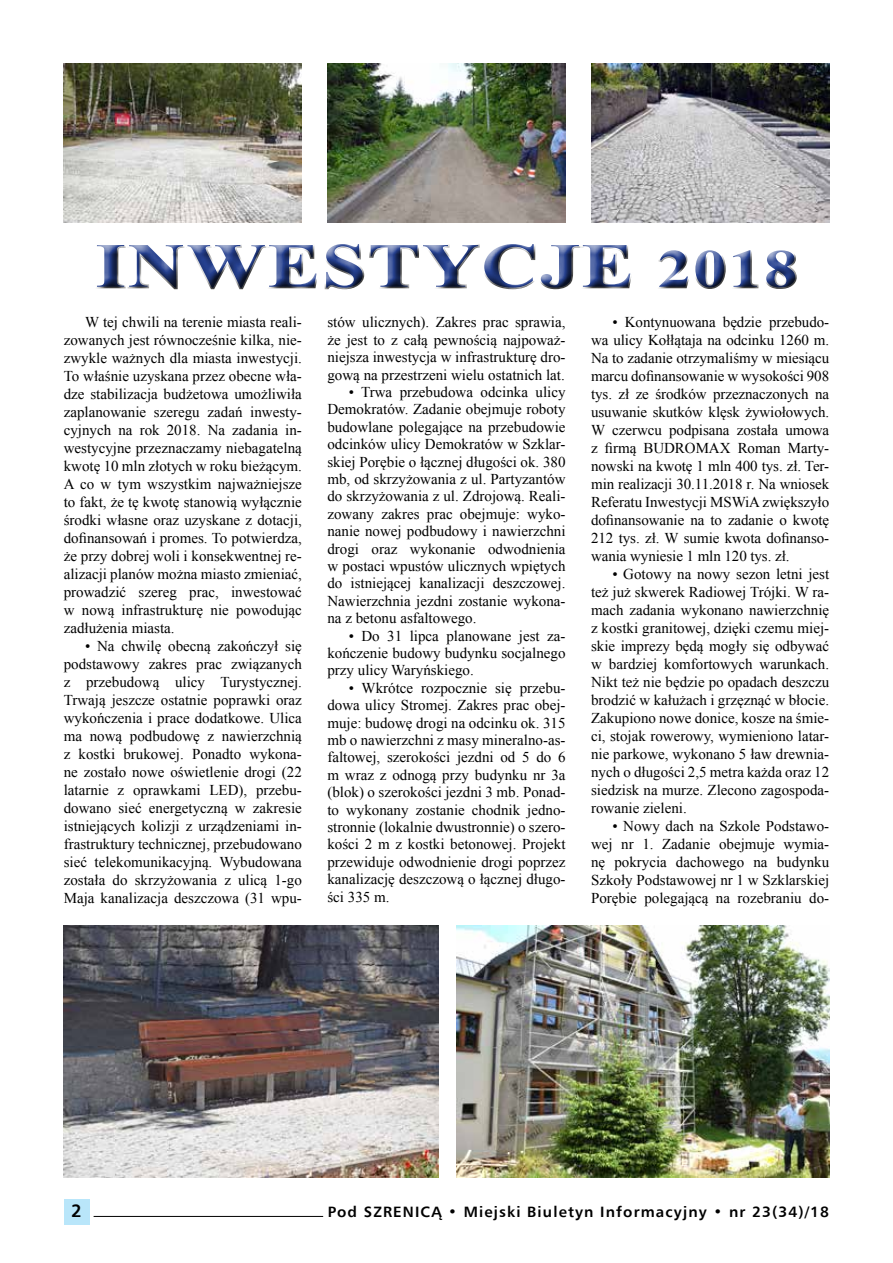
<style>
.page{position:relative;width:893px;height:1263px;background:#fff}
.page>*{position:absolute;margin:0;border:0;box-sizing:border-box;transform-origin:0 0}
.t1{font:700 63px "Times New Roman";letter-spacing:.025em;color:#25408f;scale:1.25 1}
.t2{font:700 18px "Humnst 777 EU";color:#000}
.t3{font:15px/18px "Times New Roman";color:#000;text-align:justify}
.t4{font:700 15px "Humnst 777 EU";letter-spacing:.075em;color:#000}
.s1{font-size:54px}
</style>
<div class="page">
<div style="left:64px;top:1199px;width:25px;height:26px;background:#b9e6fa"></div>
<hr style="left:94px;top:1216px;width:229px;height:1px;background:#000">
<img style="left:457px;top:925px;width:372px;height:253px">
<img style="left:327px;top:64px;width:239px;height:159px">
<img style="left:64px;top:64px;width:238px;height:159px">
<img style="left:591px;top:64px;width:238px;height:159px">
<img style="left:64px;top:926px;width:375px;height:252px">
<div style="left:87px;top:237px;width:721px;height:63px;background:#000;opacity:.75"></div>
<h1 class="t1" style="left:95px;top:222px;width:563px">INWESTYCJE <span class="s1">2018</span></h1>
<p class="t3" style="left:327px;top:313px;width:240px;line-height:17.5px">stów ulicznych). Zakres prac sprawia, że jest to z całą pewnością najpoważ&shy;niejsza inwestycja w infrastrukturę dro&shy;gową na przestrzeni wielu ostatnich lat.</p>
<p class="t3" style="left:327px;top:383px;width:240px;line-height:17.4px;text-indent:21px">• Trwa przebudowa odcinka ulicy Demokratów. Zadanie obejmuje roboty budowlane polegające na przebudowie odcinków ulicy Demokratów w Szklar&shy;skiej Porębie o łącznej długości ok. 380 mb, od skrzyżowania z ul. Partyzantów do skrzyżowania z ul. Zdrojową. Reali&shy;zowany zakres prac obejmuje: wyko&shy;nanie nowej podbudowy i nawierzchni drogi oraz wykonanie odwodnienia w postaci wpustów ulicznych wpiętych do istniejącej kanalizacji deszczowej.<br>Nawierzchnia jezdni zostanie wykona&shy;na z betonu asfaltowego.</p>
<p class="t3" style="left:327px;top:627px;width:240px;line-height:17.4px;text-indent:21px">• Do 31 lipca planowane jest za&shy;kończenie budowy budynku socjalnego przy ulicy Waryńskiego.</p>
<p class="t3" style="left:327px;top:679px;width:240px;line-height:17.4px;text-indent:21px">• Wkrótce rozpocznie się przebu&shy;dowa ulicy Stromej. Zakres prac obej&shy;muje: budowę drogi na odcinku ok. 315 mb o nawierzchni z masy mineralno-as&shy;faltowej, szerokości jezdni od 5 do 6 m wraz z odnogą przy budynku nr 3a (blok) o szerokości jezdni 3 mb. Ponad&shy;to wykonany zostanie chodnik jedno&shy;stronnie (lokalnie dwustronnie) o szero&shy;kości 2 m z kostki betonowej. Projekt przewiduje odwodnienie drogi poprzez kanalizację deszczową o łącznej długo&shy;ści 335 m.</p>
<p class="t3" style="left:591px;top:312px;width:240px;text-indent:21px">• Kontynuowana będzie przebudo&shy;wa ulicy Kołłątaja na odcinku 1260 m.<br>Na to zadanie otrzymaliśmy w miesiącu marcu dofinansowanie w wysokości 908 tys. zł ze środków przeznaczonych na usuwanie skutków klęsk żywiołowych.<br>W czerwcu podpisana została umowa z firmą BUDROMAX Roman Marty&shy;nowski na kwotę 1 mln 400 tys. zł. Ter&shy;min realizacji 30.11.2018 r. Na wniosek Referatu Inwestycji MSWiA zwiększyło dofinansowanie na to zadanie o kwotę 212 tys. zł. W sumie kwota dofinanso&shy;wania wyniesie 1 mln 120 tys. zł.</p>
<p class="t3" style="left:591px;top:564px;width:240px;text-indent:21px">• Gotowy na nowy sezon letni jest też już skwerek Radiowej Trójki. W ra&shy;mach zadania wykonano nawierzchnię z kostki granitowej, dzięki czemu miej&shy;skie imprezy będą mogły się odbywać w bardziej komfortowych warunkach.<br>Nikt też nie będzie po opadach deszczu brodzić w kałużach i grzęznąć w błocie.<br>Zakupiono nowe donice, kosze na śmie&shy;ci, stojak rowerowy, wymieniono latar&shy;nie parkowe, wykonano 5 ław drewnia&shy;nych o długości 2,5 metra każda oraz 12 siedzisk na murze. Zlecono zagospoda&shy;rowanie zieleni.</p>
<p class="t3" style="left:591px;top:816px;width:240px;text-indent:21px">• Nowy dach na Szkole Podstawo&shy;wej nr 1. Zadanie obejmuje wymia&shy;nę pokrycia dachowego na budynku Szkoły Podstawowej nr 1 w Szklarskiej Porębie polegającą na rozebraniu do-</p>
<p class="t3" style="left:64px;top:312px;width:240px;text-indent:21px">W tej chwili na terenie miasta reali&shy;zowanych jest równocześnie kilka, nie&shy;zwykle ważnych dla miasta inwestycji.<br>To właśnie uzyskana przez obecne wła&shy;dze stabilizacja budżetowa umożliwiła zaplanowanie szeregu zadań inwesty&shy;cyjnych na rok 2018. Na zadania in&shy;westycyjne przeznaczamy niebagatelną kwotę 10 mln złotych w roku bieżącym.<br>A co w tym wszystkim najważniejsze to fakt, że tę kwotę stanowią wyłącznie środki własne oraz uzyskane z dotacji, dofinansowań i promes. To potwierdza, że przy dobrej woli i konsekwentnej re&shy;alizacji planów można miasto zmieniać, prowadzić szereg prac, inwestować w nową infrastrukturę nie powodując zadłużenia miasta.</p>
<p class="t3" style="left:64px;top:636px;width:240px;text-indent:21px">• Na chwilę obecną zakończył się podstawowy zakres prac związanych z przebudową ulicy Turystycznej.<br>Trwają jeszcze ostatnie poprawki oraz wykończenia i prace dodatkowe. Ulica ma nową podbudowę z nawierzchnią z kostki brukowej. Ponadto wykona&shy;ne zostało nowe oświetlenie drogi (22 latarnie z oprawkami LED), przebu&shy;dowano sieć energetyczną w zakresie istniejących kolizji z urządzeniami in&shy;frastruktury technicznej, przebudowano sieć telekomunikacyjną. Wybudowana została do skrzyżowania z ulicą 1-go Maja kanalizacja deszczowa (31 wpu-</p>
<p class="t2" style="left:71px;top:1199px;width:12px">2</p>
<p class="t4" style="left:328px;top:1202px;width:503px">Pod SZRENICĄ • Miejski Biuletyn Informacyjny • nr 23(34)/18</p>
</div>
